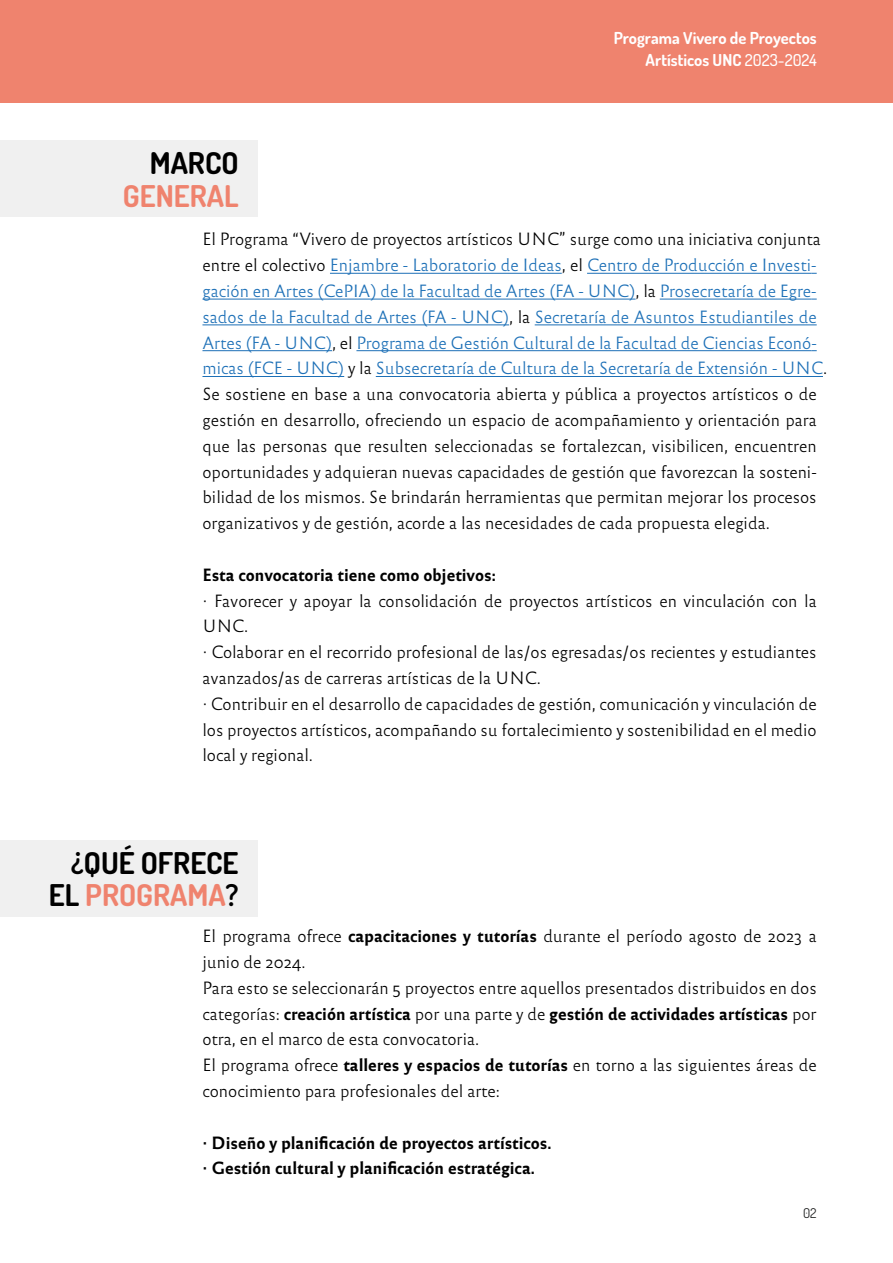
<style>
.page{position:relative;width:893px;height:1263px;background:#fff}
.page>*{position:absolute;margin:0;border:0;box-sizing:border-box;transform-origin:0 0}
.t1{font:700 30px/32.2px "Dosis";color:#000;text-align:right}
.t2{font:700 30px "Dosis";color:#ef836e}
.t3{font:16.5px/25.8px "Reforma 2018 Blanca";color:#010101}
.t4{font:16.5px/25.8px "Reforma 2018 Negra";color:#000}
.t5{font:700 16.5px/22.2px "Dosis";color:#fff;text-align:right}
.t6{font:16.5px "Reforma 2018 Negra";color:#010101}
.t7{font:13.5px "Dosis";color:#222323}
.s1{font-weight:500}
.s2{color:#1d70b7}
.s3{color:#ef836e}
.s4{font-family:"Reforma 2018 Negra"}
.s5{font-family:"Reforma 2018 Blanca";color:#010101}
.s6{font-family:"Reforma 2018 Negra";color:#000}
</style>
<div class="page">
<div style="left:0;top:840px;width:257px;height:77px;background:#ececec"></div>
<div style="left:0;top:141px;width:257px;height:76px;background:#ececec"></div>
<div style="left:0;top:0;width:893px;height:102px;background:#ef836e"></div>
<hr style="left:330px;top:273px;width:232px;height:1px;background:#1d70b7">
<hr style="left:587px;top:273px;width:224px;height:1px;background:#1d70b7">
<hr style="left:202px;top:299px;width:434px;height:1px;background:#1d70b7">
<hr style="left:660px;top:299px;width:151px;height:1px;background:#1d70b7">
<hr style="left:202px;top:324px;width:307px;height:1px;background:#1d70b7">
<hr style="left:535px;top:324px;width:282px;height:1px;background:#1d70b7">
<hr style="left:202px;top:350px;width:130px;height:1px;background:#1d70b7">
<hr style="left:356px;top:350px;width:455px;height:1px;background:#1d70b7">
<hr style="left:202px;top:376px;width:142px;height:1px;background:#1d70b7">
<hr style="left:376px;top:376px;width:447px;height:1px;background:#1d70b7">
<h1 class="t1" style="left:150px;top:147px;width:90px">MARCO</h1>
<h1 class="t2" style="left:123px;top:176px;width:117px">GENERAL</h1>
<p class="t5" style="left:614px;top:26px;width:204px">Programa Vivero de Proyectos<br>Artísticos UNC <span class="s1">2023-2024</span></p>
<p class="t3" style="left:202px;top:227px;width:626px">El Programa “Vivero de proyectos artísticos UNC” surge como una iniciativa conjunta entre el colectivo <span class="s2">Enjambre - Laboratorio de Ideas</span>, el <span class="s2">Centro de Producción e Investi&shy;gación en Artes (CePIA) de la Facultad de Artes (FA - UNC)</span>, la <span class="s2">Prosecretaría de Egre&shy;sados de la Facultad de Artes (FA - UNC)</span>, la <span class="s2">Secretaría de Asuntos Estudiantiles de Artes (FA - UNC)</span>, el <span class="s2">Programa de Gestión Cultural de la Facultad de Ciencias Econó&shy;micas (FCE - UNC)</span> y la <span class="s2">Subsecretaría de Cultura de la Secretaría de Extensión - UNC</span>.<br>Se sostiene en base a una convocatoria abierta y pública a proyectos artísticos o de gestión en desarrollo, ofreciendo un espacio de acompañamiento y orientación para que las personas que resulten seleccionadas se fortalezcan, visibilicen, encuentren oportunidades y adquieran nuevas capacidades de gestión que favorezcan la sosteni&shy;bilidad de los mismos. Se brindarán herramientas que permitan mejorar los procesos organizativos y de gestión, acorde a las necesidades de cada propuesta elegida.</p>
<p class="t6" style="left:202px;top:565px;width:295px">Esta convocatoria tiene como objetivos:</p>
<p class="t3" style="left:202px;top:588px;width:616px">· Favorecer y apoyar la consolidación de proyectos artísticos en vinculación con la UNC.<br>· Colaborar en el recorrido profesional de las/os egresadas/os recientes y estudiantes avanzados/as de carreras artísticas de la UNC.<br>· Contribuir en el desarrollo de capacidades de gestión, comunicación y vinculación de los proyectos artísticos, acompañando su fortalecimiento y sostenibilidad en el medio local y regional.</p>
<h1 class="t1" style="left:49px;top:846px;width:191px">¿QUÉ OFRECE<br>EL <span class="s3">PROGRAMA</span>?</h1>
<p class="t3" style="left:202px;top:923px;width:616px">El programa ofrece <span class="s4">capacitaciones y tutorías</span> durante el período agosto de 2023 a junio de 2024.<br>Para esto se seleccionarán 5 proyectos entre aquellos presentados distribuidos en dos</p>
<p class="t4" style="left:202px;top:1000px;width:616px"><span class="s5">categorías:</span> creación artística <span class="s5">por una parte y de</span> gestión de actividades artísticas <span class="s5">por</span></p>
<p class="t3" style="left:202px;top:1026px;width:616px">otra, en el marco de esta convocatoria.<br>El programa ofrece <span class="s6">talleres y espacios de tutorías</span> en torno a las siguientes áreas de conocimiento para profesionales del arte:</p>
<p class="t4" style="left:202px;top:1129px;width:350px">· Diseño y planificación de proyectos artísticos. · Gestión cultural y planificación estratégica.</p>
<p class="t7" style="left:803px;top:1204px;width:15px">02</p>
</div>
